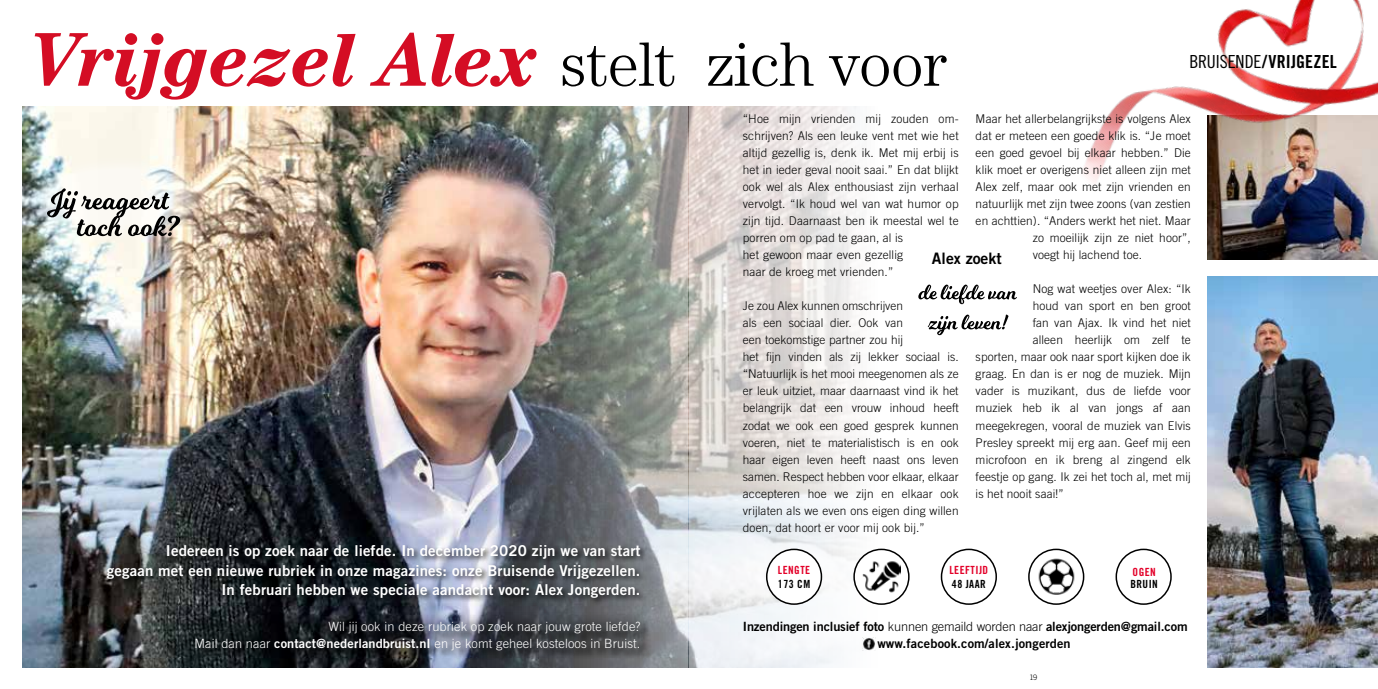
<style>
.page{position:relative;width:1378px;height:689px;background:#fff}
.page>*{position:absolute;margin:0;border:0;box-sizing:border-box;transform-origin:0 0}
.t1{font:italic 700 76.5px "Century Std";letter-spacing:-.01em;color:#d40d24}
.t2{font:18px "Trade Gothic LT Std Bd Cn 20";letter-spacing:.01em;color:#000}
.t3{font:15.75px "Trade Gothic LT Std Bd 2";color:#000}
.t4{font:15px/19.5px "Trade Gothic LT Std Bd 2";letter-spacing:.01em;color:#fff;text-align:right}
.t5{font:300 12.75px/17px "Trade Gothic LT Std";letter-spacing:.01em;color:#fff;text-align:right}
.t6{font:12.75px/17px "Trade Gothic LT Std Bd 2";letter-spacing:-.01em;color:#000}
.t7{font:300 12px/17px "Trade Gothic LT Std";letter-spacing:.01em;color:#000}
.t8{font:11.25px "Trade Gothic LT Std Bd Cn 20";letter-spacing:.04em;color:#e30029}
.t9{font:11.25px "Trade Gothic LT Std Bd Cn 20";letter-spacing:.04em;color:#000}
.t10{font:300 7.5px "Trade Gothic LT Std";color:#000}
.s1{font-weight:300;font-style:normal;font-size:62.85px;color:#000}
.s2{font-family:"Trade Gothic LT Std Cn 18"}
.s3{font-family:"Trade Gothic LT Std Bd 2";font-weight:400}
.s4{font-family:"Trade Gothic LT Std";font-weight:300}
</style>
<div class="page">
<img style="left:22px;top:106px;width:887px;height:562px">
<div style="left:105px;top:544px;width:543px;height:61px;background:#000;opacity:.75"></div>
<svg style="left:168px;top:611px;width:485px;height:48px;background:#393d45"></svg>
<div style="left:197px;top:624px;width:453px;height:37px;background:#000;opacity:.75"></div>
<img style="left:24px;top:152px;width:196px;height:92px;border-radius:50%">
<div style="left:47px;top:184px;width:142px;height:56px;background:#fff;opacity:.41"></div>
<svg style="left:47px;top:188px;width:133px;height:48px"></svg>
<svg style="left:928px;top:315px;width:80px;height:20px"></svg>
<svg style="left:918px;top:285px;width:99px;height:19px"></svg>
<img style="left:1208px;top:276px;width:170px;height:392px">
<div style="left:941px;top:549px;width:56px;height:56px;border:2px solid #000;border-radius:50%"></div>
<div style="left:1115px;top:549px;width:56px;height:56px;border:2px solid #000;border-radius:50%"></div>
<div style="left:767px;top:549px;width:54px;height:55px;background:#fff;border-radius:50%"></div>
<div style="left:766px;top:549px;width:56px;height:56px;border:2px solid #000;border-radius:50%"></div>
<svg style="left:862px;top:637px;width:13px;height:13px"></svg>
<img style="left:1208px;top:242px;width:170px;height:18px">
<img style="left:1029px;top:557px;width:54px;height:39px">
<div style="left:1028px;top:549px;width:56px;height:56px;border:2px solid #000;border-radius:50%"></div>
<svg style="left:854px;top:549px;width:55px;height:55px"></svg>
<img style="left:862px;top:557px;width:38px;height:39px">
<div style="left:853px;top:549px;width:56px;height:56px;border:2px solid #000;border-radius:50%"></div>
<img style="left:1082px;top:0;width:296px;height:242px">
<h1 class="t1" style="left:29px;top:15px;width:919px">Vrijgezel Alex <span class="s1">stelt zich voor</span></h1>
<p class="t7" style="left:743px;top:110px;width:217px">“Hoe mijn vrienden mij zouden om&shy;schrijven? Als een leuke vent met wie het altijd gezellig is, denk ik. Met mij erbij is het in ieder geval nooit saai.” En dat blijkt ook wel als Alex enthousiast zijn verhaal vervolgt. “Ik houd wel van wat humor op zijn tijd. Daarnaast ben ik meestal wel te porren om op pad te gaan, al is<br>het gewoon maar even gezellig<br>naar de kroeg met vrienden.”</p>
<p class="t7" style="left:743px;top:297px;width:217px">Je zou Alex kunnen omschrijven<br>als een sociaal dier. Ook van<br>een toekomstige partner zou hij<br>het fijn vinden als zij lekker sociaal is. “Natuurlijk is het mooi meegenomen als ze er leuk uitziet, maar daarnaast vind ik het belangrijk dat een vrouw inhoud heeft zodat we ook een goed gesprek kunnen voeren, niet te materialistisch is en ook haar eigen leven heeft naast ons leven samen. Respect hebben voor elkaar, elkaar accepteren hoe we zijn en elkaar ook vrijlaten als we even ons eigen ding willen doen, dat hoort er voor mij ook bij.”</p>
<h2 class="t2" style="left:1189px;top:51px;width:149px"><span class="s2">BRUISENDE</span>/VRIJGEZEL</h2>
<p class="t7" style="left:975px;top:110px;width:217px">Maar het allerbelangrijkste is volgens Alex</p>
<p class="t7" style="left:975px;top:127px;width:217px">dat er meteen een goede klik is. “Je moet</p>
<p class="t7" style="left:975px;top:144px;width:217px">een goed gevoel bij elkaar hebben.” Die</p>
<p class="t7" style="left:975px;top:161px;width:217px">klik moet er overigens niet alleen zijn met</p>
<p class="t7" style="left:975px;top:178px;width:217px">Alex zelf, maar ook met zijn vrienden en</p>
<p class="t7" style="left:975px;top:195px;width:217px">natuurlijk met zijn twee zoons (van zestien</p>
<p class="t7" style="left:975px;top:212px;width:217px">en achttien). “Anders werkt het niet. Maar</p>
<p class="t7" style="left:1032px;top:229px;width:160px">zo moeilijk zijn ze niet hoor”,</p>
<p class="t7" style="left:1032px;top:246px;width:111px">voegt hij lachend toe.</p>
<p class="t7" style="left:1032px;top:280px;width:160px">Nog wat weetjes over Alex: “Ik</p>
<p class="t7" style="left:1032px;top:297px;width:160px">houd van sport en ben groot</p>
<p class="t7" style="left:1032px;top:314px;width:160px">fan van Ajax. Ik vind het niet</p>
<p class="t7" style="left:1032px;top:331px;width:160px">alleen heerlijk om zelf te</p>
<p class="t7" style="left:975px;top:348px;width:217px">sporten, maar ook naar sport kijken doe ik</p>
<p class="t7" style="left:975px;top:365px;width:217px">graag. En dan is er nog de muziek. Mijn</p>
<p class="t7" style="left:975px;top:382px;width:217px">vader is muzikant, dus de liefde voor</p>
<p class="t7" style="left:975px;top:399px;width:217px">muziek heb ik al van jongs af aan</p>
<p class="t7" style="left:975px;top:416px;width:217px">meegekregen, vooral de muziek van Elvis</p>
<p class="t7" style="left:975px;top:433px;width:217px">Presley spreekt mij erg aan. Geef mij een</p>
<p class="t7" style="left:975px;top:451px;width:217px">microfoon en ik breng al zingend elk</p>
<p class="t7" style="left:975px;top:468px;width:217px">feestje op gang. Ik zei het toch al, met mij</p>
<p class="t7" style="left:975px;top:485px;width:89px">is het nooit saai!”</p>
<h3 class="t3" style="left:932px;top:249px;width:71px">Alex zoekt</h3>
<p class="t4" style="left:107px;top:541px;width:535px">Iedereen is op zoek naar de liefde. In december 2020 zijn we van start<br>gegaan met een nieuwe rubriek in onze magazines: onze Bruisende Vrijgezellen.<br>In februari hebben we speciale aandacht voor: Alex Jongerden.</p>
<p class="t5" style="left:194px;top:618px;width:447px">Wil jij ook in deze rubriek op zoek naar jouw grote liefde?<br>Mail dan naar <span class="s3">contact@nederlandbruist.nl</span> en je komt geheel kosteloos in Bruist.</p>
<p class="t8" style="left:778px;top:563px;width:34px">LENGTE</p>
<p class="t9" style="left:778px;top:577px;width:34px">173 CM</p>
<p class="t6" style="left:877px;top:618px;width:312px;text-indent:-134px">Inzendingen inclusief foto <span class="s4">kunnen gemaild worden naar</span> alexjongerden@gmail.com www.facebook.com/alex.jongerden</p>
<p class="t8" style="left:949px;top:563px;width:40px">LEEFTIJD</p>
<p class="t9" style="left:952px;top:577px;width:35px">48 JAAR</p>
<p class="t8" style="left:1132px;top:565px;width:25px">OGEN</p>
<p class="t9" style="left:1130px;top:577px;width:29px">BRUIN</p>
<p class="t10" style="left:1029px;top:672px;width:9px">19</p>
</div>
